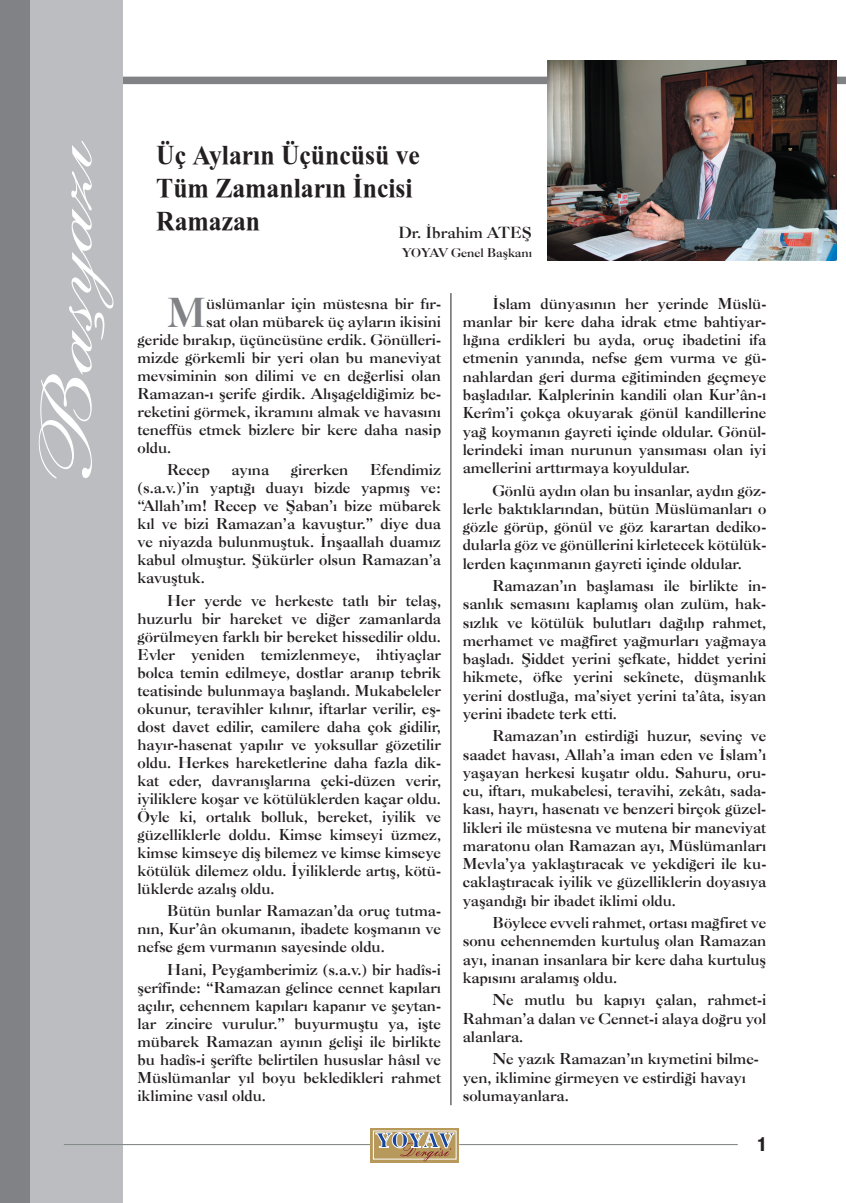
<style>
.page{position:relative;width:846px;height:1203px;background:#fff}
.page>*{position:absolute;margin:0;border:0;box-sizing:border-box;transform-origin:0 0}
.t1{font:69.9px "English 111 Vivace BT";color:#fff;scale:1.67 1}
.t2{font:700 39.75px "Caslon BT";color:#808285}
.t3{font:700 27px/33px "TR Times New Roman";color:#231f20;scale:.95 1}
.t4{font:900 condensed 18px "Swiss 721 BT";color:#231f20}
.t5{font:700 15.3px "Caslon BT";color:#231f20}
.t6{font:700 15px/18.3px "Caslon BT";color:#231f20;text-align:justify}
.t7{font:700 12px "Caslon BT";color:#231f20}
</style>
<div class="page">
<div style="left:0;top:77px;width:846px;height:7px;background:#808285"></div>
<div style="left:0;top:0;width:108px;height:1203px;background:#808285"></div>
<div style="left:30px;top:0;width:92px;height:1203px;background:#bcbdc0"></div>
<hr style="left:64px;top:1144px;width:306px;height:1px;background:#808285">
<hr style="left:459px;top:1144px;width:279px;height:1px;background:#808285">
<svg style="left:370px;top:1128px;width:89px;height:34px"></svg>
<div style="left:373px;top:1131px;width:83px;height:28px;border:1px solid #fff"></div>
<svg style="left:376px;top:1132px;width:78px;height:29px;background:#af9e83"></svg>
<img style="left:548px;top:61px;width:288px;height:199px">
<hr style="left:451px;top:293px;width:1px;height:812px;background:#231f20">
<h1 class="t1" style="left:25px;top:496px;width:215px;rotate:-90deg">Başyazı</h1>
<h3 class="t3" style="left:156px;top:138px;width:279px">Üç Ayların Üçüncüsü ve<br>Tüm Zamanların İncisi<br>Ramazan</h3>
<p class="t5" style="left:399px;top:223px;width:135px">Dr. İbrahim ATEŞ</p>
<p class="t7" style="left:402px;top:245px;width:132px">YOYAV Genel Başkanı</p>
<h2 class="t2" style="left:167px;top:288px;width:40px">M</h2>
<p class="t6" style="left:206px;top:294px;width:236px">üslümanlar için müstesna bir fır-</p>
<p class="t6" style="left:206px;top:312px;width:236px">sat olan mübarek üç ayların ikisini</p>
<p class="t6" style="left:137px;top:330px;width:305px">geride bırakıp, üçüncüsüne erdik. Gönülleri-</p>
<p class="t6" style="left:137px;top:348px;width:305px">mizde görkemli bir yeri olan bu maneviyat</p>
<p class="t6" style="left:137px;top:366px;width:305px">mevsiminin son dilimi ve en değerlisi olan</p>
<p class="t6" style="left:137px;top:384px;width:305px">Ramazan-ı şerife girdik. Alışageldiğimiz be-</p>
<p class="t6" style="left:137px;top:402px;width:305px">reketini görmek, ikramını almak ve havasını</p>
<p class="t6" style="left:137px;top:420px;width:305px">teneffüs etmek bizlere bir kere daha nasip</p>
<p class="t6" style="left:137px;top:438px;width:35px">oldu.</p>
<p class="t6" style="left:167px;top:461px;width:44px">Recep</p>
<p class="t6" style="left:232px;top:461px;width:39px">ayına</p>
<p class="t6" style="left:291px;top:461px;width:59px">girerken</p>
<p class="t6" style="left:137px;top:461px;width:305px;text-indent:233px">Efendimiz (s.a.v.)’in yaptığı duayı bizde yapmış ve: “Allah’ım! Recep ve Şaban’ı bize mübarek kıl ve bizi Ramazan’a kavuştur.” diye dua ve niyazda bulunmuştuk. İnşaallah duamız kabul olmuştur. Şükürler olsun Ramazan’a kavuştuk.</p>
<p class="t6" style="left:137px;top:591px;width:305px;text-indent:30px">Her yerde ve herkeste tatlı bir telaş, huzurlu bir hareket ve diğer zamanlarda görülmeyen farklı bir bereket hissedilir oldu.<br>Evler yeniden temizlenmeye, ihtiyaçlar bolca temin edilmeye, dostlar aranıp tebrik teatisinde bulunmaya başlandı. Mukabeleler okunur, teravihler kılınır, iftarlar verilir, eş&shy;dost davet edilir, camilere daha çok gidilir, hayır-hasenat yapılır ve yoksullar gözetilir oldu. Herkes hareketlerine daha fazla dik&shy;kat eder, davranışlarına çeki-düzen verir, iyiliklere koşar ve kötülüklerden kaçar oldu.<br>Öyle ki, ortalık bolluk, bereket, iyilik ve güzelliklerle doldu. Kimse kimseyi üzmez, kimse kimseye diş bilemez ve kimse kimseye kötülük dilemez oldu. İyiliklerde artış, kötü&shy;lüklerde azalış oldu.</p>
<p class="t6" style="left:137px;top:902px;width:305px;text-indent:30px">Bütün bunlar Ramazan’da oruç tutma&shy;nın, Kur’ân okumanın, ibadete koşmanın ve nefse gem vurmanın sayesinde oldu.</p>
<p class="t6" style="left:137px;top:960px;width:305px;text-indent:30px">Hani, Peygamberimiz (s.a.v.) bir hadîs-i şerîfinde: “Ramazan gelince cennet kapıları açılır, cehennem kapıları kapanır ve şeytan&shy;lar zincire vurulur.” buyurmuştu ya, işte mübarek Ramazan ayının gelişi ile birlikte bu hadîs-i şerîfte belirtilen hususlar hâsıl ve Müslümanlar yıl boyu bekledikleri rahmet iklimine vasıl oldu.</p>
<p class="t6" style="left:463px;top:294px;width:305px;text-indent:30px">İslam dünyasının her yerinde Müslü&shy;manlar bir kere daha idrak etme bahtiyar&shy;lığına erdikleri bu ayda, oruç ibadetini ifa etmenin yanında, nefse gem vurma ve gü&shy;nahlardan geri durma eğitiminden geçmeye başladılar. Kalplerinin kandili olan Kur’ân-ı Kerîm’i çokça okuyarak gönül kandillerine yağ koymanın gayreti içinde oldular. Gönül&shy;lerindeki iman nurunun yansıması olan iyi amellerini arttırmaya koyuldular.</p>
<p class="t6" style="left:463px;top:481px;width:305px;text-indent:30px">Gönlü aydın olan bu insanlar, aydın göz&shy;lerle baktıklarından, bütün Müslümanları o gözle görüp, gönül ve göz karartan dediko&shy;dularla göz ve gönüllerini kirletecek kötülük&shy;lerden kaçınmanın gayreti içinde oldular.</p>
<p class="t6" style="left:463px;top:576px;width:305px;text-indent:30px">Ramazan’ın başlaması ile birlikte in&shy;sanlık semasını kaplamış olan zulüm, hak&shy;sızlık ve kötülük bulutları dağılıp rahmet, merhamet ve mağfiret yağmurları yağmaya başladı. Şiddet yerini şefkate, hiddet yerini hikmete, öfke yerini sekînete, düşmanlık yerini dostluğa, ma’siyet yerini ta’âta, isyan yerini ibadete terk etti.</p>
<p class="t6" style="left:463px;top:727px;width:305px;text-indent:30px">Ramazan’ın estirdiği huzur, sevinç ve saadet havası, Allah’a iman eden ve İslam’ı yaşayan herkesi kuşatır oldu. Sahuru, oru&shy;cu, iftarı, mukabelesi, teravihi, zekâtı, sada&shy;kası, hayrı, hasenatı ve benzeri birçok güzel&shy;likleri ile müstesna ve mutena bir maneviyat maratonu olan Ramazan ayı, Müslümanları Mevla’ya yaklaştıracak ve yekdiğeri ile ku&shy;caklaştıracak iyilik ve güzelliklerin doyasıya yaşandığı bir ibadet iklimi oldu.</p>
<p class="t6" style="left:463px;top:914px;width:305px;text-indent:30px">Böylece evveli rahmet, ortası mağfiret ve sonu cehennemden kurtuluş olan Ramazan ayı, inanan insanlara bir kere daha kurtuluş kapısını aralamış oldu.</p>
<p class="t6" style="left:463px;top:991px;width:305px;text-indent:30px">Ne mutlu bu kapıyı çalan, rahmet-i Rahman’a dalan ve Cennet-i alaya doğru yol alanlara.</p>
<p class="t6" style="left:463px;top:1050px;width:298px;text-align:left;text-indent:30px">Ne yazık Ramazan’ın kıymetini bilme&shy;yen, iklimine girmeyen ve estirdiği havayı solumayanlara.</p>
<p class="t4" style="left:757px;top:1134px;width:11px">1</p>
</div>
